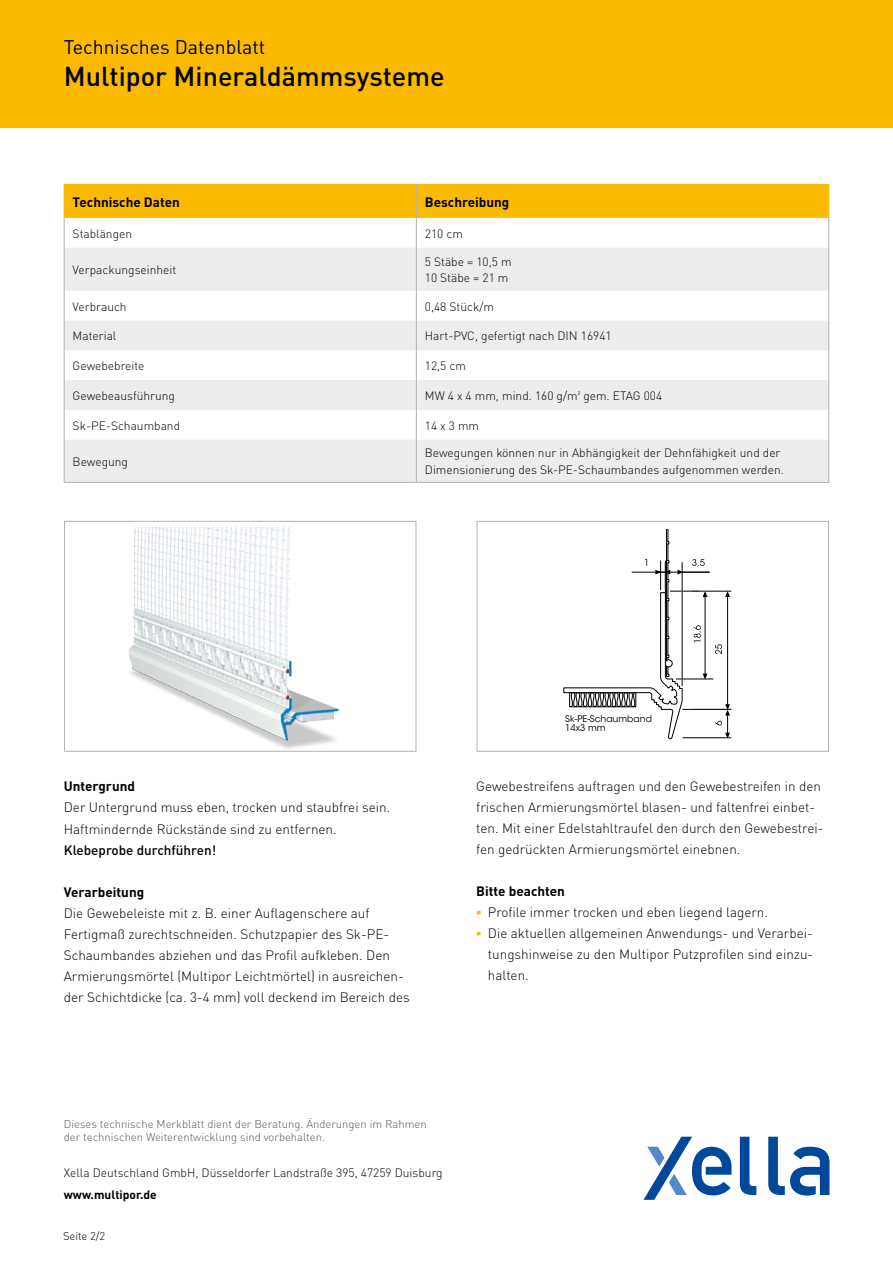
<style>
.page{position:relative;width:893px;height:1263px;background:#fff}
.page>*{position:absolute;margin:0;border:0;box-sizing:border-box;transform-origin:0 0}
.t1{font:500 27px "DIN";color:#000}
.t2{font:19.5px "DIN";color:#000}
.t3{font:300 13.5px/21px "DIN";color:#000}
.t4{font:700 13.5px "DIN";color:#000}
.t5{font:500 13.5px "DIN";color:#000}
.t6{font:300 12px/16.5px "DIN";color:#000}
.t7{font:300 12px/16.5px "DIN Pro";color:#000}
.t8{font:700 12px "DIN";color:#000}
.t9{font:300 11.25px/13.5px "DIN Pro";color:#575756}
.t10{font:300 11.25px "DIN";letter-spacing:-.01em;color:#000}
.t11{font:9.15px/9.1px "ITC Avant Garde Std";color:#000}
.s1{color:#fbba00}
</style>
<div class="page">
<div style="left:0;top:0;width:893px;height:128px;background:#fbba00"></div>
<div style="left:65px;top:184px;width:763px;height:34px;background:#fbba00"></div>
<svg style="left:65px;top:248px;width:763px;height:162px;fill:#ededed"></svg>
<div style="left:65px;top:440px;width:763px;height:42px;background:#ededed"></div>
<hr style="left:416px;top:184px;width:1px;height:34px;background:#b3b2b2">
<hr style="left:416px;top:218px;width:1px;height:30px;background:#b3b2b2">
<hr style="left:828px;top:218px;width:1px;height:30px;background:#b3b2b2">
<hr style="left:416px;top:248px;width:1px;height:43px;background:#b3b2b2">
<hr style="left:828px;top:248px;width:1px;height:43px;background:#b3b2b2">
<hr style="left:416px;top:291px;width:1px;height:30px;background:#b3b2b2">
<hr style="left:828px;top:291px;width:1px;height:30px;background:#b3b2b2">
<svg style="left:416px;top:321px;width:1px;height:29px"></svg>
<svg style="left:828px;top:321px;width:1px;height:29px"></svg>
<hr style="left:416px;top:350px;width:1px;height:30px;background:#b3b2b2">
<hr style="left:828px;top:350px;width:1px;height:30px;background:#b3b2b2">
<hr style="left:828px;top:380px;width:1px;height:30px;background:#b3b2b2">
<hr style="left:416px;top:410px;width:1px;height:30px;background:#b3b2b2">
<hr style="left:828px;top:410px;width:1px;height:30px;background:#b3b2b2">
<hr style="left:416px;top:440px;width:1px;height:42px;background:#b3b2b2">
<hr style="left:828px;top:440px;width:1px;height:42px;background:#b3b2b2">
<hr style="left:64px;top:218px;width:1px;height:30px;background:#b3b2b2">
<hr style="left:64px;top:248px;width:1px;height:43px;background:#b3b2b2">
<hr style="left:64px;top:291px;width:1px;height:30px;background:#b3b2b2">
<svg style="left:64px;top:321px;width:1px;height:29px"></svg>
<hr style="left:64px;top:350px;width:1px;height:30px;background:#b3b2b2">
<hr style="left:64px;top:410px;width:1px;height:30px;background:#b3b2b2">
<hr style="left:64px;top:440px;width:1px;height:42px;background:#b3b2b2">
<hr style="left:64px;top:184px;width:1px;height:34px;background:#fbba00">
<hr style="left:828px;top:184px;width:1px;height:34px;background:#fbba00">
<hr style="left:64px;top:482px;width:352px;height:1px;background:#b3b2b2">
<hr style="left:416px;top:482px;width:413px;height:1px;background:#b3b2b2">
<hr style="left:64px;top:380px;width:1px;height:30px;background:#b3b2b2">
<hr style="left:416px;top:380px;width:1px;height:30px;background:#b3b2b2">
<div style="left:64px;top:521px;width:352px;height:231px;border:1px solid #b3b2b2"></div>
<div style="left:477px;top:521px;width:352px;height:231px;border:1px solid #b3b2b2"></div>
<img style="left:122px;top:528px;width:222px;height:223px">
<hr style="left:676px;top:679px;width:37px;height:1px;background:#000">
<hr style="left:680px;top:572px;width:30px;height:1px;background:#000">
<hr style="left:692px;top:591px;width:39px;height:1px;background:#000">
<svg style="left:725px;top:591px;width:5px;height:6px"></svg>
<hr style="left:727px;top:597px;width:1px;height:108px;background:#000">
<svg style="left:715px;top:644px;width:7px;height:10px"></svg>
<hr style="left:692px;top:709px;width:39px;height:1px;background:#000">
<hr style="left:682px;top:737px;width:49px;height:1px;background:#000">
<svg style="left:715px;top:704px;width:15px;height:35px"></svg>
<svg style="left:563px;top:529px;width:144px;height:210px"></svg>
<svg style="left:643px;top:1137px;width:88px;height:63px"></svg>
<svg style="left:740px;top:1137px;width:16px;height:58px"></svg>
<svg style="left:768px;top:1137px;width:61px;height:58px"></svg>
<h2 class="t2" style="left:64px;top:35px;width:203px">Technisches Datenblatt</h2>
<h1 class="t1" style="left:64px;top:59px;width:382px">Multipor Mineraldämmsysteme</h1>
<p class="t4" style="left:73px;top:193px;width:109px">Technische Daten</p>
<p class="t4" style="left:425px;top:193px;width:86px">Beschreibung</p>
<p class="t6" style="left:73px;top:225px;width:61px">Stablängen</p>
<p class="t6" style="left:425px;top:225px;width:40px">210 cm</p>
<p class="t6" style="left:73px;top:261px;width:105px">Verpackungseinheit</p>
<p class="t6" style="left:425px;top:253px;width:88px">5 Stäbe = 10,5 m<br>10 Stäbe = 21 m</p>
<p class="t6" style="left:73px;top:298px;width:55px">Verbrauch</p>
<p class="t6" style="left:425px;top:298px;width:71px">0,48 Stück/m</p>
<p class="t6" style="left:73px;top:328px;width:45px">Material</p>
<p class="t6" style="left:425px;top:328px;width:188px">Hart-PVC, gefertigt nach DIN 16941</p>
<p class="t6" style="left:73px;top:357px;width:73px">Gewebebreite</p>
<p class="t6" style="left:425px;top:357px;width:43px">12,5 cm</p>
<p class="t6" style="left:73px;top:387px;width:104px">Gewebeausführung</p>
<p class="t7" style="left:425px;top:386px;width:239px">MW 4 x 4 mm, mind. 160 g/m² gem. ETAG 004</p>
<p class="t6" style="left:73px;top:417px;width:109px">Sk-PE-Schaumband</p>
<p class="t6" style="left:425px;top:417px;width:56px">14 x 3 mm</p>
<p class="t6" style="left:73px;top:453px;width:57px">Bewegung</p>
<p class="t7" style="left:425px;top:444px;width:361px">Bewegungen können nur in Abhängigkeit der Dehnfähigkeit und der<br>Dimensionierung des Sk-PE-Schaumbandes aufgenommen werden.</p>
<p class="t4" style="left:64px;top:778px;width:73px">Untergrund</p>
<p class="t3" style="left:64px;top:797px;width:328px">Der Untergrund muss eben, trocken und staubfrei sein.<br>Haftmindernde Rückstände sind zu entfernen.</p>
<p class="t5" style="left:64px;top:841px;width:154px">Klebeprobe durchführen!</p>
<p class="t4" style="left:64px;top:883px;width:82px">Verarbeitung</p>
<p class="t3" style="left:64px;top:902px;width:348px">Die Gewebeleiste mit z. B. einer Auflagenschere auf Fertigmaß zurechtschneiden. Schutzpapier des Sk-PE-Schaumbandes abziehen und das Profil aufkleben. Den Armierungsmörtel (Multipor Leichtmörtel) in ausreichen&shy;der Schichtdicke (ca. 3-4 mm) voll deckend im Bereich des</p>
<p class="t11" style="left:565px;top:714px;width:88px">Sk-PE-Schaumband<br>14x3 mm</p>
<p class="t3" style="left:476px;top:776px;width:349px">Gewebestreifens auftragen und den Gewebestreifen in den frischen Armierungsmörtel blasen- und faltenfrei einbet&shy;ten. Mit einer Edelstahltraufel den durch den Gewebestrei&shy;fen gedrückten Armierungsmörtel einebnen.</p>
<p class="t4" style="left:476px;top:882px;width:90px">Bitte beachten</p>
<p class="t3" style="left:476px;top:902px;width:293px"><span class="s1">▪</span> Profile immer trocken und eben liegend lagern.</p>
<p class="t3" style="left:488px;top:923px;width:327px;text-align:justify;text-indent:-12px"><span class="s1">▪</span> Die aktuellen allgemeinen Anwendungs- und Verarbei&shy;tungshinweise zu den Multipor Putzprofilen sind einzu&shy;halten.</p>
<p class="t9" style="left:64px;top:1116px;width:364px">Dieses technische Merkblatt dient der Beratung. Änderungen im Rahmen der technischen Weiterentwicklung sind vorbehalten.</p>
<p class="t6" style="left:64px;top:1164px;width:380px">Xella Deutschland GmbH, Düsseldorfer Landstraße 395, 47259 Duisburg</p>
<p class="t8" style="left:64px;top:1187px;width:95px">www.multipor.de</p>
<p class="t10" style="left:63px;top:1229px;width:44px">Seite 2/2</p>
</div>
